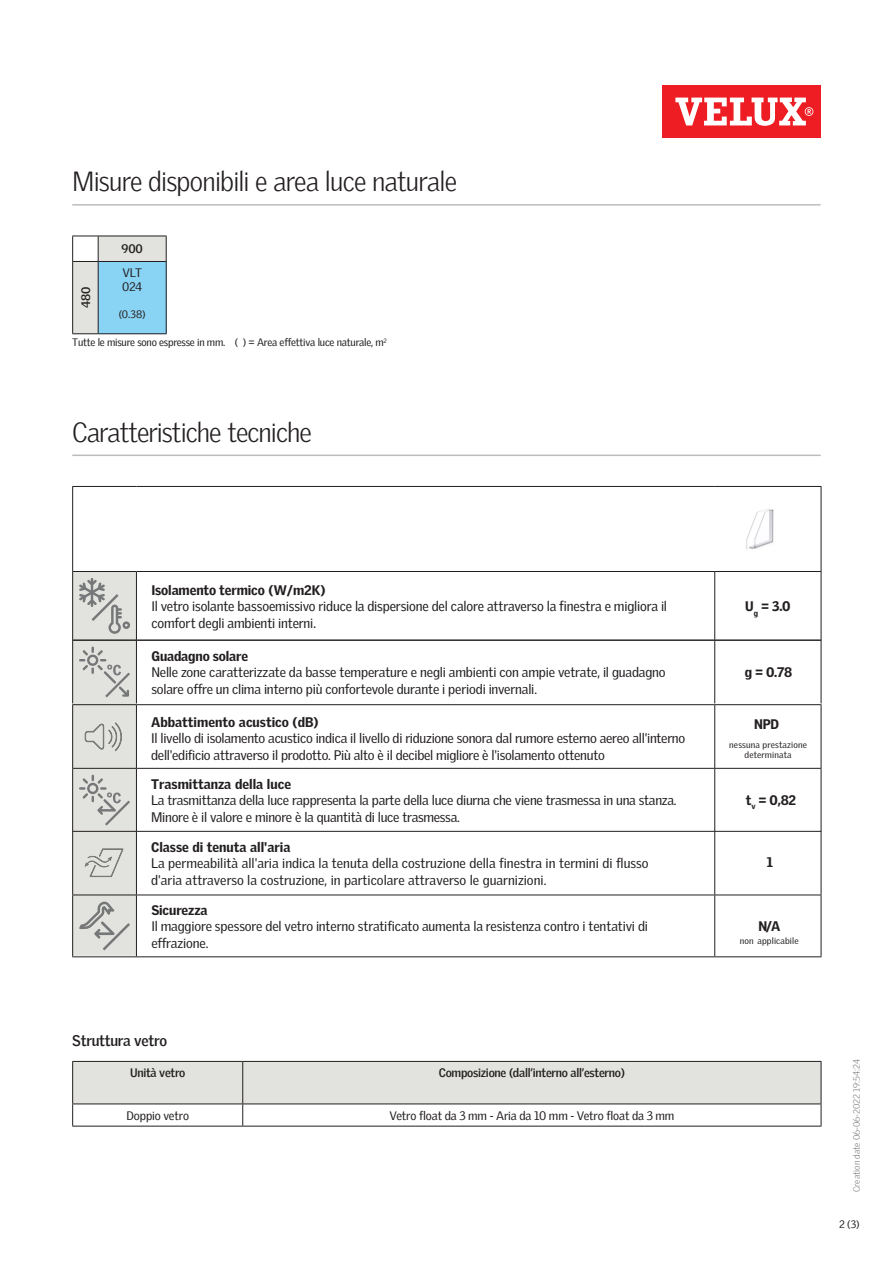
<style>
.page{position:relative;width:893px;height:1263px;background:#fff}
.page>*{position:absolute;margin:0;border:0;box-sizing:border-box;transform-origin:0 0}
.Headline_With_Line_B{font:300 27px "Velux Gothic";letter-spacing:-.035em;color:#231f20}
.Body_Heading{font:700 15px "Velux Gothic";letter-spacing:-.02em;color:#231f20}
.GlazingTableText{font:13.5px/16.5px "Velux Gothic";letter-spacing:-.015em;color:#231f20}
.GlazingTableText_GF{font:900 13.5px "Velux Gothic";color:#231f20}
.TableText{font:12px "Velux Gothic";letter-spacing:-.01em;color:#231f20}
.TableHeader{font:700 12px "Velux Gothic";letter-spacing:-.02em;color:#231f20}
.TableHeader_TableTex{font:700 12px "Velux Gothic";color:#231f20}
.Body_Regular{font:10.5px "Velux Gothic";letter-spacing:-.02em;color:#231f20}
.TableText-2{font:10.5px "Velux Gothic";color:#231f20}
.t1{font:300 9px "Velux Gothic";color:#7c7e81}
.t2{font:9px/10.8px "VELU Xfor Office";letter-spacing:.015em;color:#231f20;text-align:center}
.t3{font:9px "VELU Xfor Office";letter-spacing:.015em;color:#231f20}
.s1{font-weight:900}
</style>
<div class="page">
<div style="left:662px;top:85px;width:159px;height:53px;background:#ee1d23"></div>
<svg style="left:675px;top:98px;width:138px;height:28px"></svg>
<hr style="left:72px;top:204px;width:749px;height:2px;background:#bcbdbb">
<svg style="left:72px;top:236px;width:95px;height:98px;background:#afd6e5"></svg>
<hr style="left:98px;top:261px;width:69px;height:1px;background:#231f20">
<hr style="left:98px;top:262px;width:1px;height:71px;background:#231f20">
<hr style="left:166px;top:262px;width:1px;height:71px;background:#231f20">
<hr style="left:98px;top:333px;width:69px;height:1px;background:#231f20">
<hr style="left:72px;top:1126px;width:171px;height:1px;background:#231f20">
<svg style="left:72px;top:1061px;width:750px;height:65px"></svg>
<hr style="left:243px;top:1126px;width:578px;height:1px;background:#231f20">
<hr style="left:72px;top:455px;width:749px;height:1px;background:#bcbdbb">
<hr style="left:72px;top:486px;width:64px;height:1px;background:#231f20">
<hr style="left:72px;top:487px;width:1px;height:84px;background:#231f20">
<hr style="left:136px;top:486px;width:579px;height:1px;background:#231f20">
<hr style="left:715px;top:486px;width:106px;height:1px;background:#231f20">
<hr style="left:821px;top:487px;width:1px;height:84px;background:#231f20">
<hr style="left:72px;top:571px;width:64px;height:1px;background:#231f20">
<hr style="left:72px;top:572px;width:1px;height:68px;background:#231f20">
<hr style="left:136px;top:571px;width:579px;height:1px;background:#231f20">
<hr style="left:136px;top:572px;width:1px;height:68px;background:#231f20">
<hr style="left:715px;top:571px;width:106px;height:1px;background:#231f20">
<hr style="left:714px;top:572px;width:1px;height:68px;background:#231f20">
<hr style="left:821px;top:572px;width:1px;height:68px;background:#231f20">
<img style="left:746px;top:509px;width:28px;height:40px">
<hr style="left:72px;top:640px;width:1px;height:63px;background:#231f20">
<hr style="left:136px;top:640px;width:579px;height:1px;background:#231f20">
<hr style="left:136px;top:640px;width:1px;height:63px;background:#231f20">
<hr style="left:715px;top:640px;width:106px;height:1px;background:#231f20">
<hr style="left:714px;top:640px;width:1px;height:63px;background:#231f20">
<hr style="left:821px;top:640px;width:1px;height:63px;background:#231f20">
<hr style="left:72px;top:768px;width:64px;height:1px;background:#231f20">
<hr style="left:72px;top:769px;width:1px;height:62px;background:#231f20">
<hr style="left:136px;top:768px;width:579px;height:1px;background:#231f20">
<hr style="left:136px;top:769px;width:1px;height:62px;background:#231f20">
<hr style="left:715px;top:768px;width:106px;height:1px;background:#231f20">
<hr style="left:714px;top:769px;width:1px;height:62px;background:#231f20">
<hr style="left:821px;top:769px;width:1px;height:62px;background:#231f20">
<hr style="left:72px;top:894px;width:64px;height:1px;background:#231f20">
<hr style="left:72px;top:895px;width:1px;height:61px;background:#231f20">
<hr style="left:136px;top:894px;width:579px;height:1px;background:#231f20">
<hr style="left:136px;top:895px;width:1px;height:61px;background:#231f20">
<hr style="left:715px;top:894px;width:106px;height:1px;background:#231f20">
<hr style="left:714px;top:895px;width:1px;height:61px;background:#231f20">
<hr style="left:821px;top:895px;width:1px;height:61px;background:#231f20">
<hr style="left:72px;top:956px;width:64px;height:1px;background:#231f20">
<hr style="left:136px;top:956px;width:579px;height:1px;background:#231f20">
<hr style="left:715px;top:956px;width:106px;height:1px;background:#231f20">
<svg style="left:73px;top:572px;width:63px;height:384px;background:#d1d1ce"></svg>
<hr style="left:72px;top:705px;width:1px;height:63px;background:#231f20">
<hr style="left:136px;top:705px;width:1px;height:63px;background:#231f20">
<hr style="left:714px;top:705px;width:1px;height:63px;background:#231f20">
<hr style="left:821px;top:705px;width:1px;height:63px;background:#231f20">
<hr style="left:136px;top:704px;width:579px;height:1px;background:#231f20">
<hr style="left:715px;top:704px;width:106px;height:1px;background:#231f20">
<hr style="left:72px;top:704px;width:64px;height:1px;background:#231f20">
<img style="left:74px;top:707px;width:60px;height:60px">
<hr style="left:72px;top:831px;width:64px;height:1px;background:#231f20">
<hr style="left:72px;top:832px;width:1px;height:62px;background:#231f20">
<hr style="left:136px;top:831px;width:579px;height:1px;background:#231f20">
<hr style="left:136px;top:832px;width:1px;height:62px;background:#231f20">
<hr style="left:715px;top:831px;width:106px;height:1px;background:#231f20">
<hr style="left:714px;top:832px;width:1px;height:62px;background:#231f20">
<hr style="left:821px;top:832px;width:1px;height:62px;background:#231f20">
<img style="left:74px;top:832px;width:60px;height:60px">
<p class="Headline_With_Line_B" style="left:72px;top:161px;width:386px">Misure disponibili e area luce naturale</p>
<p class="TableHeader_TableTex" style="left:122px;top:240px;width:23px">900</p>
<p class="TableText" style="left:122px;top:264px;width:21px">VLT</p>
<p class="TableText" style="left:122px;top:277px;width:22px">024</p>
<p class="TableText-2" style="left:119px;top:306px;width:28px">(0.38)</p>
<p class="Body_Regular" style="left:72px;top:334px;width:316px">Tutte le misure sono espresse in mm. ( ) = Area effettiva luce naturale, m<sup>2</sup></p>
<p class="TableHeader" style="left:77px;top:308px;width:23px;rotate:-90deg">480</p>
<p class="Headline_With_Line_B" style="left:72px;top:412px;width:241px">Caratteristiche tecniche</p>
<p class="GlazingTableText" style="left:151px;top:580px;width:517px"><span class="s1">Isolamento termico (W/m2K)<br></span>Il vetro isolante bassoemissivo riduce la dispersione del calore attraverso la finestra e migliora il comfort degli ambienti interni.</p>
<p class="GlazingTableText_GF" style="left:745px;top:596px;width:47px">U<sub>g</sub> = 3.0</p>
<p class="GlazingTableText_GF" style="left:151px;top:645px;width:98px">Guadagno solare</p>
<p class="GlazingTableText" style="left:151px;top:663px;width:516px">Nelle zone caratterizzate da basse temperature e negli ambienti con ampie vetrate, il guadagno solare offre un clima interno più confortevole durante i periodi invernali.</p>
<p class="GlazingTableText_GF" style="left:745px;top:662px;width:49px">g = 0.78</p>
<p class="GlazingTableText_GF" style="left:151px;top:711px;width:169px">Abbattimento acustico (dB)</p>
<p class="GlazingTableText" style="left:151px;top:729px;width:536px">Il livello di isolamento acustico indica il livello di riduzione sonora dal rumore esterno aereo all'interno dell'edificio attraverso il prodotto. Più alto è il decibel migliore è l'isolamento ottenuto</p>
<p class="GlazingTableText_GF" style="left:151px;top:773px;width:142px">Trasmittanza della luce</p>
<p class="GlazingTableText" style="left:151px;top:791px;width:527px">La trasmittanza della luce rappresenta la parte della luce diurna che viene trasmessa in una stanza.<br>Minore è il valore e minore è la quantità di luce trasmessa.</p>
<p class="GlazingTableText_GF" style="left:754px;top:714px;width:26px">NPD</p>
<p class="t2" style="left:729px;top:738px;width:79px">nessuna prestazione determinata</p>
<p class="GlazingTableText_GF" style="left:746px;top:789px;width:52px">t<sub>v</sub> = 0,82</p>
<p class="GlazingTableText_GF" style="left:151px;top:836px;width:141px">Classe di tenuta all'aria</p>
<p class="GlazingTableText" style="left:151px;top:854px;width:499px">La permeabilità all'aria indica la tenuta della costruzione della finestra in termini di flusso d'aria attraverso la costruzione, in particolare attraverso le guarnizioni.</p>
<p class="GlazingTableText_GF" style="left:767px;top:852px;width:8px">1</p>
<p class="GlazingTableText_GF" style="left:151px;top:899px;width:58px">Sicurezza</p>
<p class="GlazingTableText" style="left:151px;top:917px;width:498px">Il maggiore spessore del vetro interno stratificato aumenta la resistenza contro i tentativi di effrazione.</p>
<p class="GlazingTableText_GF" style="left:758px;top:916px;width:24px">N/A</p>
<p class="t3" style="left:740px;top:934px;width:60px">non applicabile</p>
<p class="Body_Heading" style="left:72px;top:1029px;width:96px">Struttura vetro</p>
<p class="TableHeader" style="left:130px;top:1064px;width:57px">Unità vetro</p>
<p class="TableHeader" style="left:439px;top:1064px;width:188px">Composizione (dall’interno all’esterno)</p>
<p class="TableText" style="left:126px;top:1106px;width:64px">Doppio vetro</p>
<p class="TableText" style="left:389px;top:1106px;width:286px">Vetro float da 3 mm - Aria da 10 mm - Vetro float da 3 mm</p>
<p class="t1" style="left:850px;top:1192px;width:134px;rotate:-90deg">Creation date 06-06-2022 19:54:24</p>
<p class="Body_Regular" style="left:839px;top:1216px;width:22px">2 (3)</p>
</div>
